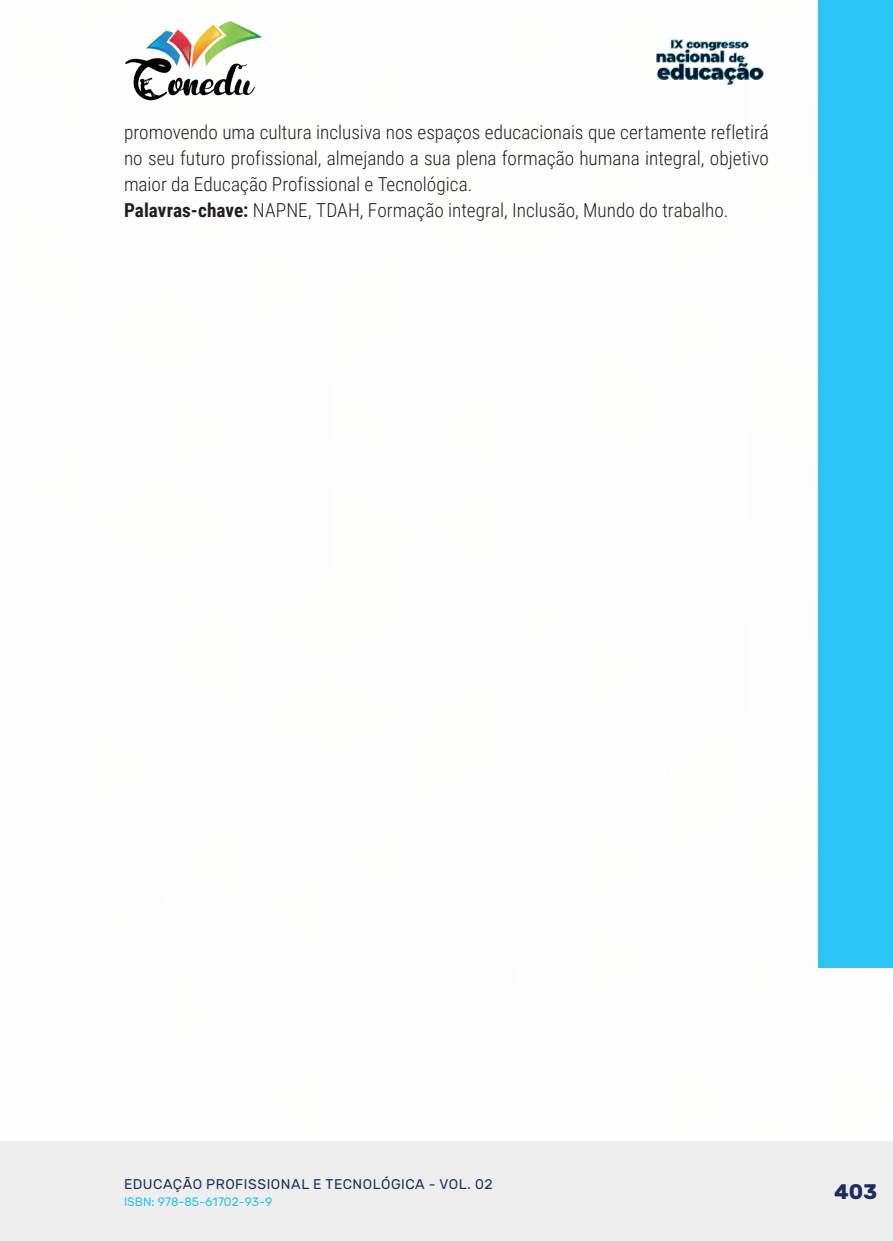
<style>
.page{position:relative;width:893px;height:1241px;background:#fff}
.page>*{position:absolute;margin:0;border:0;box-sizing:border-box;transform-origin:0 0}
.t1{font:700 21px "Rubik";color:#202d5e}
._5_CORPO_RESUMO{font:300 19.25px/26.2px "Roboto Condensed";color:#231f20;text-align:justify}
._6_PALAVRAS-CHAVE{font:300 19.25px "Roboto Condensed";color:#231f20}
.t2{font:14px "Rubik";letter-spacing:.035em;color:#202d5e}
.t3{font:12.25px "Rubik";color:#29c4f3}
.s1{font-weight:700}
</style>
<div class="page">
<div style="left:0;top:1141px;width:893px;height:99px;background:#eeeeef"></div>
<div style="left:819px;top:0;width:74px;height:967px;background:#29c4f3"></div>
<img style="left:125px;top:20px;width:137px;height:81px">
<img style="left:656px;top:39px;width:108px;height:46px">
<p class="_5_CORPO_RESUMO" style="left:124px;top:118px;width:646px">promovendo uma cultura inclusiva nos espaços educacionais que certamente refletirá no seu futuro profissional, almejando a sua plena formação humana integral, objetivo maior da Educação Profissional e Tecnológica.</p>
<p class="_6_PALAVRAS-CHAVE" style="left:124px;top:197px;width:606px"><span class="s1">Palavras-chave:</span> NAPNE, TDAH, Formação integral, Inclusão, Mundo do trabalho.</p>
<p class="t2" style="left:124px;top:1175px;width:370px">EDUCAÇÃO PROFISSIONAL E TECNOLÓGICA - VOL. 02</p>
<p class="t3" style="left:124px;top:1194px;width:150px">ISBN: 978-85-61702-93-9</p>
<p class="t1" style="left:834px;top:1179px;width:45px">403</p>
</div>
